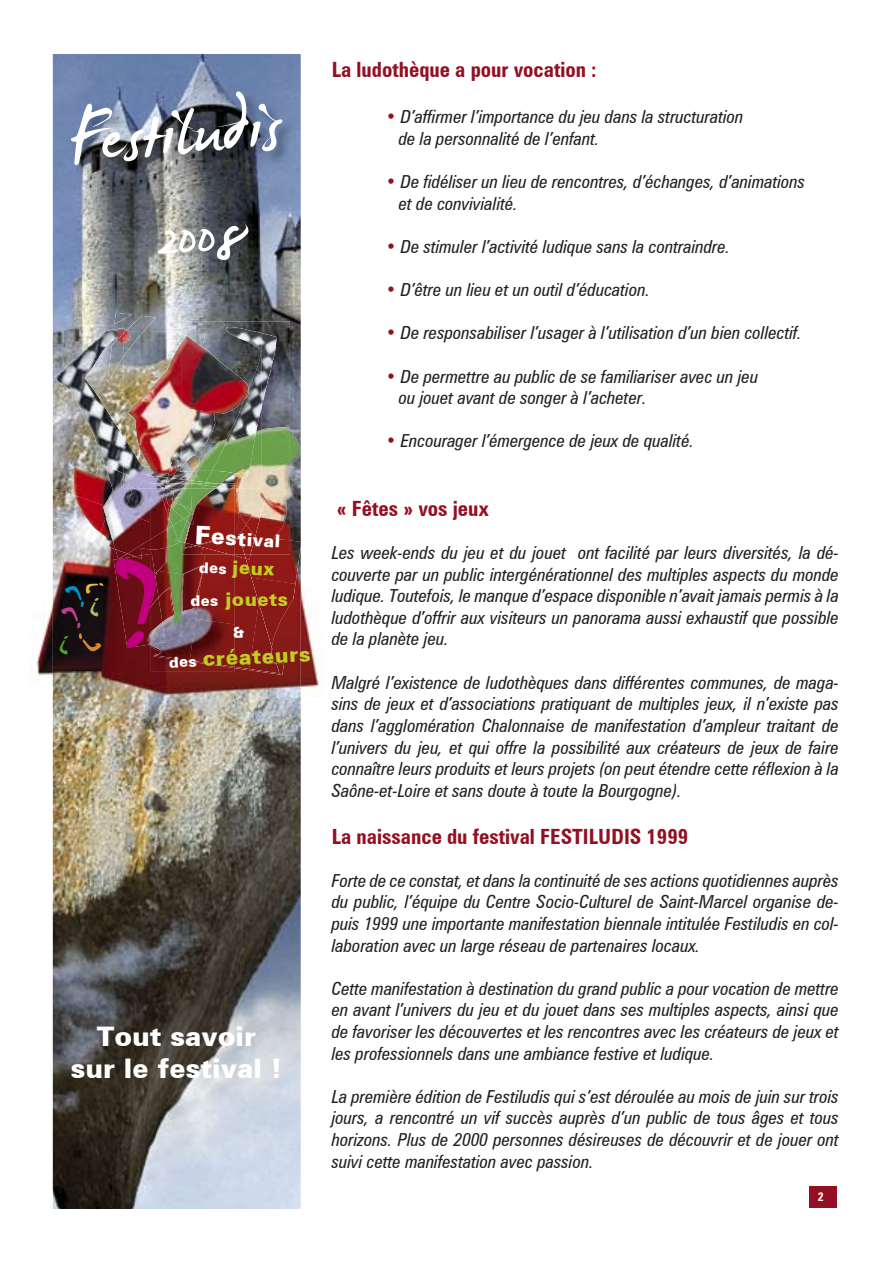
<style>
.page{position:relative;width:893px;height:1263px;background:#fff}
.page>*{position:absolute;margin:0;border:0;box-sizing:border-box;transform-origin:0 0}
.t1{font:202.5px "James Fajardo";color:#b50014}
.t2{font:112.65px "James Fajardo";color:#fff}
.t3{font:90px "James Fajardo";color:#fff}
.t4{font:900 27px/32.4px "Zurich BT";color:#fff;text-align:center}
.t5{font:700 condensed 21px "Zurich BT";color:#931023}
.t6{font:900 21px "Zurich BT";color:#c1cd21}
.t7{font:900 18.75px "Zurich BT";letter-spacing:.025em;color:#c1cd21}
.t8{font:italic condensed 18px/21.6px "Zurich BT";color:#212125;text-align:justify}
.t9{font:900 17.55px "Zurich BT";color:#fff}
.t10{font:700 condensed 12px "Zurich BT";color:#fff}
.s1{font-size:25.65px}
.s2{font-size:22.95px}
.s3{font-size:21px}
.s4{font-size:20.25px}
.s5{font-size:18.15px}
.s6{font-size:15px;color:#fff}
.s7{color:#931023}
</style>
<div class="page">
<div style="left:809px;top:1186px;width:28px;height:21px;background:#931023"></div>
<img style="left:53px;top:54px;width:248px;height:1155px">
<img style="left:182px;top:321px;width:108px;height:109px">
<img style="left:55px;top:344px;width:69px;height:101px">
<img style="left:85px;top:328px;width:41px;height:61px">
<img style="left:29px;top:445px;width:24px;height:254px">
<img style="left:301px;top:588px;width:18px;height:102px">
<img style="left:53px;top:445px;width:60px;height:203px">
<img style="left:251px;top:584px;width:50px;height:115px">
<img style="left:53px;top:648px;width:198px;height:51px">
<svg style="left:69px;top:459px;width:4px;height:6px"></svg>
<img style="left:47px;top:510px;width:6px;height:17px">
<img style="left:53px;top:490px;width:44px;height:53px">
<img style="left:97px;top:512px;width:2px;height:44px">
<img style="left:60px;top:465px;width:37px;height:43px">
<img style="left:235px;top:496px;width:1px;height:29px">
<img style="left:290px;top:445px;width:11px;height:80px">
<img style="left:205px;top:525px;width:96px;height:59px">
<img style="left:237px;top:577px;width:59px;height:98px">
<img style="left:149px;top:610px;width:95px;height:58px">
<img style="left:262px;top:445px;width:28px;height:69px">
<img style="left:266px;top:514px;width:24px;height:41px">
<svg style="left:245px;top:555px;width:5px;height:4px"></svg>
<img style="left:236px;top:489px;width:30px;height:66px">
<img style="left:99px;top:512px;width:14px;height:47px">
<img style="left:97px;top:445px;width:27px;height:67px">
<img style="left:103px;top:513px;width:8px;height:35px">
<img style="left:111px;top:513px;width:39px;height:41px">
<img style="left:103px;top:466px;width:21px;height:47px">
<img style="left:124px;top:489px;width:26px;height:35px">
<img style="left:124px;top:332px;width:79px;height:105px">
<img style="left:245px;top:374px;width:17px;height:56px">
<img style="left:203px;top:332px;width:59px;height:42px">
<img style="left:245px;top:430px;width:17px;height:15px">
<img style="left:245px;top:431px;width:11px;height:14px">
<svg style="left:124px;top:437px;width:4px;height:8px"></svg>
<img style="left:163px;top:480px;width:19px;height:4px">
<img style="left:254px;top:445px;width:8px;height:44px">
<img style="left:204px;top:445px;width:50px;height:44px">
<img style="left:124px;top:445px;width:39px;height:39px">
<img style="left:124px;top:473px;width:28px;height:16px">
<img style="left:107px;top:339px;width:17px;height:45px">
<img style="left:124px;top:338px;width:19px;height:18px">
<svg style="left:117px;top:332px;width:13px;height:11px"></svg>
<img style="left:128px;top:342px;width:54px;height:103px">
<img style="left:182px;top:338px;width:67px;height:78px">
<img style="left:182px;top:407px;width:63px;height:38px">
<svg style="left:244px;top:389px;width:5px;height:12px"></svg>
<img style="left:139px;top:445px;width:65px;height:35px">
<img style="left:168px;top:459px;width:14px;height:19px">
<img style="left:186px;top:455px;width:57px;height:31px">
<img style="left:188px;top:471px;width:3px;height:11px">
<img style="left:191px;top:471px;width:52px;height:16px">
<svg style="left:144px;top:472px;width:12px;height:4px"></svg>
<svg style="left:97px;top:465px;width:5px;height:5px"></svg>
<img style="left:167px;top:489px;width:15px;height:89px">
<img style="left:150px;top:489px;width:23px;height:50px">
<img style="left:162px;top:489px;width:3px;height:25px">
<img style="left:167px;top:517px;width:6px;height:12px">
<img style="left:176px;top:484px;width:6px;height:5px">
<svg style="left:182px;top:479px;width:6px;height:11px"></svg>
<img style="left:150px;top:484px;width:15px;height:5px">
<svg style="left:165px;top:478px;width:11px;height:39px"></svg>
<img style="left:182px;top:567px;width:20px;height:44px">
<img style="left:183px;top:566px;width:20px;height:42px">
<img style="left:167px;top:615px;width:6px;height:7px">
<img style="left:167px;top:587px;width:7px;height:28px">
<img style="left:150px;top:668px;width:85px;height:3px">
<img style="left:150px;top:644px;width:85px;height:24px">
<img style="left:185px;top:545px;width:10px;height:3px">
<img style="left:185px;top:489px;width:50px;height:56px">
<img style="left:196px;top:489px;width:19px;height:17px">
<img style="left:194px;top:484px;width:22px;height:5px">
<svg style="left:216px;top:484px;width:21px;height:12px"></svg>
<img style="left:68px;top:89px;width:230px;height:91px">
<svg style="left:113px;top:529px;width:54px;height:119px;background:#711d23"></svg>
<svg style="left:157px;top:228px;width:58px;height:26px;background:#979795"></svg>
<svg style="left:60px;top:578px;width:44px;height:76px;background:#140c0f"></svg>
<svg style="left:234px;top:626px;width:10px;height:12px"></svg>
<h2 class="t2" style="left:67px;top:83px;width:212px;rotate:-4deg">Festiludis</h2>
<h1 class="t1" style="left:248px;top:-18px;width:30px">.</h1>
<h3 class="t3" style="left:215px;top:194px;width:37px">8</h3>
<p class="t9" style="left:195px;top:526px;width:87px;rotate:3deg"><span class="s1">F</span><span class="s2">e</span><span class="s3">s</span><span class="s4">t</span><span class="s5">i</span>val</p>
<p class="t7" style="left:199px;top:555px;width:77px;rotate:2deg"><span class="s6">des</span> jeux</p>
<p class="t7" style="left:191px;top:587px;width:99px"><span class="s6">des</span> jouets</p>
<p class="t6" style="left:168px;top:648px;width:143px;rotate:-3deg"><span class="s6">des</span> créateurs</p>
<h3 class="t4" style="left:71px;top:1019px;width:213px">Tout savoir<br>sur le festival !</h3>
<p class="t5" style="left:332px;top:56px;width:266px">La ludothèque a pour vocation :</p>
<p class="t8" style="left:399px;top:106px;width:346px;text-indent:-13px"><span class="s7">•</span> D’affirmer l’importance du jeu dans la structuration de la personnalité de l’enfant.</p>
<p class="t8" style="left:399px;top:171px;width:408px;text-indent:-13px"><span class="s7">•</span> De fidéliser un lieu de rencontres, d’échanges, d’animations et de convivialité.</p>
<p class="t8" style="left:386px;top:236px;width:346px"><span class="s7">•</span> De stimuler l’activité ludique sans la contraindre.</p>
<p class="t8" style="left:386px;top:279px;width:266px"><span class="s7">•</span> D’être un lieu et un outil d’éducation.</p>
<p class="t8" style="left:386px;top:322px;width:418px"><span class="s7">•</span> De responsabiliser l’usager à l’utilisation d’un bien collectif.</p>
<p class="t8" style="left:399px;top:365px;width:361px;text-indent:-13px"><span class="s7">•</span> De permettre au public de se familiariser avec un jeu ou jouet avant de songer à l’acheter.</p>
<p class="t8" style="left:386px;top:430px;width:310px"><span class="s7">•</span> Encourager l’émergence de jeux de qualité.</p>
<p class="t5" style="left:337px;top:496px;width:154px">« Fêtes » vos jeux</p>
<p class="t8" style="left:332px;top:542px;width:509px">Les week-ends du jeu et du jouet ont facilité par leurs diversités, la dé&shy;couverte par un public intergénérationnel des multiples aspects du monde ludique. Toutefois, le manque d’espace disponible n’avait jamais permis à la ludothèque d’offrir aux visiteurs un panorama aussi exhaustif que possible de la planète jeu.</p>
<p class="t8" style="left:332px;top:671px;width:509px">Malgré l’existence de ludothèques dans différentes communes, de maga&shy;sins de jeux et d’associations pratiquant de multiples jeux, il n’existe pas dans l’agglomération Chalonnaise de manifestation d’ampleur traitant de l’univers du jeu, et qui offre la possibilité aux créateurs de jeux de faire connaître leurs produits et leurs projets (on peut étendre cette réflexion à la Saône-et-Loire et sans doute à toute la Bourgogne).</p>
<p class="t5" style="left:332px;top:823px;width:358px">La naissance du festival FESTILUDIS 1999</p>
<p class="t8" style="left:332px;top:869px;width:509px">Forte de ce constat, et dans la continuité de ses actions quotidiennes auprès du public, l’équipe du Centre Socio-Culturel de Saint-Marcel organise de&shy;puis 1999 une importante manifestation biennale intitulée Festiludis en col&shy;laboration avec un large réseau de partenaires locaux.</p>
<p class="t8" style="left:332px;top:977px;width:509px">Cette manifestation à destination du grand public a pour vocation de mettre en avant l’univers du jeu et du jouet dans ses multiples aspects, ainsi que de favoriser les découvertes et les rencontres avec les créateurs de jeux et les professionnels dans une ambiance festive et ludique.</p>
<p class="t8" style="left:332px;top:1085px;width:509px">La première édition de Festiludis qui s’est déroulée au mois de juin sur trois jours, a rencontré un vif succès auprès d’un public de tous âges et tous horizons. Plus de 2000 personnes désireuses de découvrir et de jouer ont suivi cette manifestation avec passion.</p>
<p class="t10" style="left:818px;top:1189px;width:7px">2</p>
</div>
